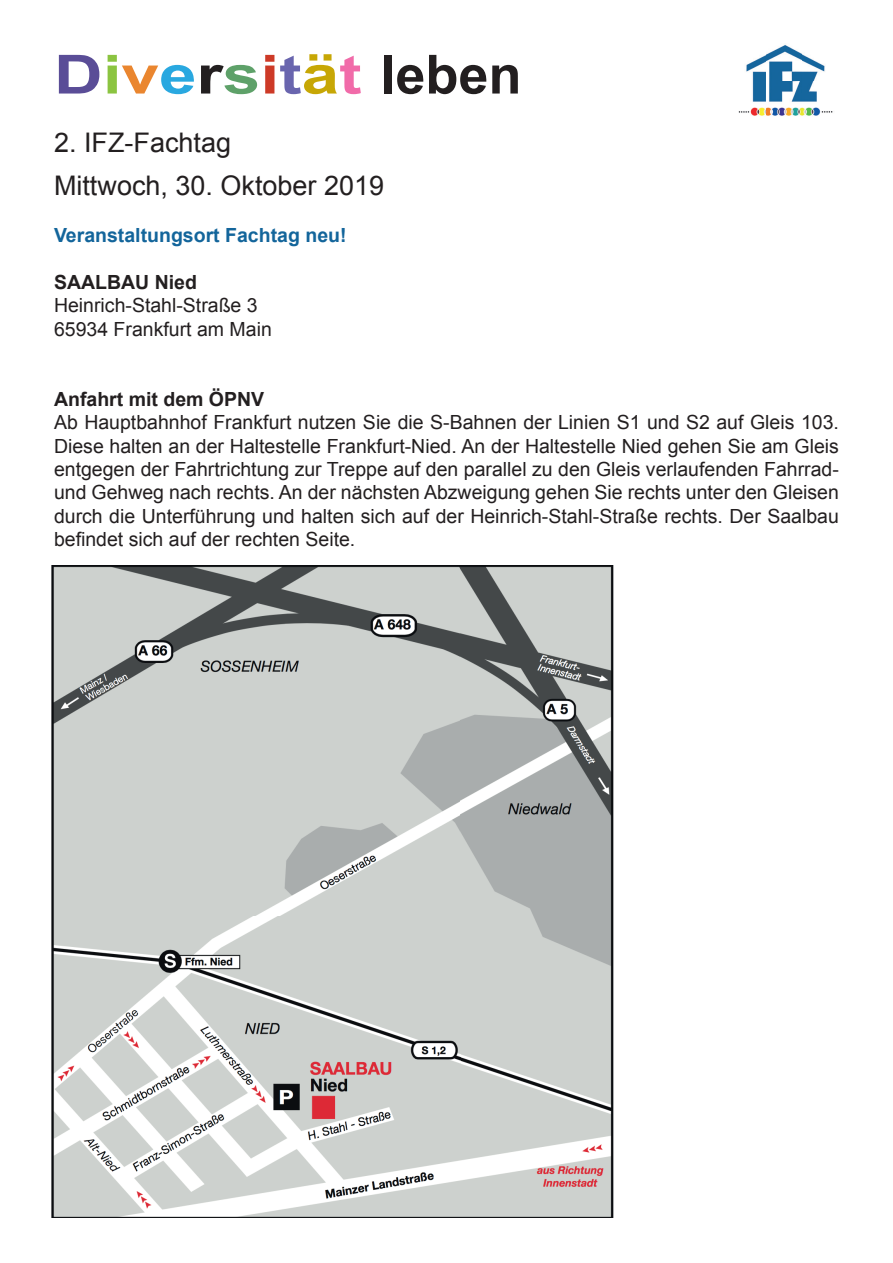
<style>
.page{position:relative;width:893px;height:1263px;background:#fff}
.page>*{position:absolute;margin:0;border:0;box-sizing:border-box;transform-origin:0 0}
.t1{font:700 54px "Arial";color:#231f20;scale:1.25 1}
.t2{font:27px/43.2px "Arial";color:#231f20}
.t3{font:19.5px/23.4px "Arial";color:#231f20}
.t4{font:700 19.5px "Arial";color:#13659b}
.t5{font:700 19.5px "Arial";color:#231f20}
.s1{color:#5a4d97}
.s2{color:#8bc441}
.s3{color:#ea862f}
.s4{color:#29a8e0}
.s5{color:#5ea169}
.s6{color:#cd3a27}
.s7{color:#6965ae}
.s8{color:#c7a705}
.s9{color:#f16ba9}
</style>
<div class="page">
<img style="left:738px;top:45px;width:95px;height:71px">
<img style="left:52px;top:565px;width:561px;height:652px">
<h1 class="t1" style="left:54px;top:39px;width:375px"><span class="s1">D</span><span class="s2">i</span><span class="s3">v</span><span class="s4">e</span>r<span class="s5">s</span><span class="s6">i</span><span class="s7">t</span><span class="s8">ä</span><span class="s9">t</span> leben</h1>
<h2 class="t2" style="left:54px;top:121px;width:332px">2. IFZ-Fachtag<br>Mittwoch, 30. Oktober 2019</h2>
<p class="t4" style="left:54px;top:222px;width:294px">Veranstaltungsort Fachtag neu!</p>
<p class="t5" style="left:54px;top:269px;width:144px">SAALBAU Nied</p>
<p class="t3" style="left:54px;top:294px;width:219px">Heinrich-Stahl-Straße 3<br>65934 Frankfurt am Main</p>
<p class="t5" style="left:54px;top:386px;width:212px">Anfahrt mit dem ÖPNV</p>
<p class="t3" style="left:54px;top:411px;width:786px;text-align:justify">Ab Hauptbahnhof Frankfurt nutzen Sie die S-Bahnen der Linien S1 und S2 auf Gleis 103.<br>Diese halten an der Haltestelle Frankfurt-Nied. An der Haltestelle Nied gehen Sie am Gleis entgegen der Fahrtrichtung zur Treppe auf den parallel zu den Gleis verlaufenden Fahrrad&shy;und Gehweg nach rechts. An der nächsten Abzweigung gehen Sie rechts unter den Gleisen durch die Unterführung und halten sich auf der Heinrich-Stahl-Straße rechts. Der Saalbau befindet sich auf der rechten Seite.</p>
</div>
